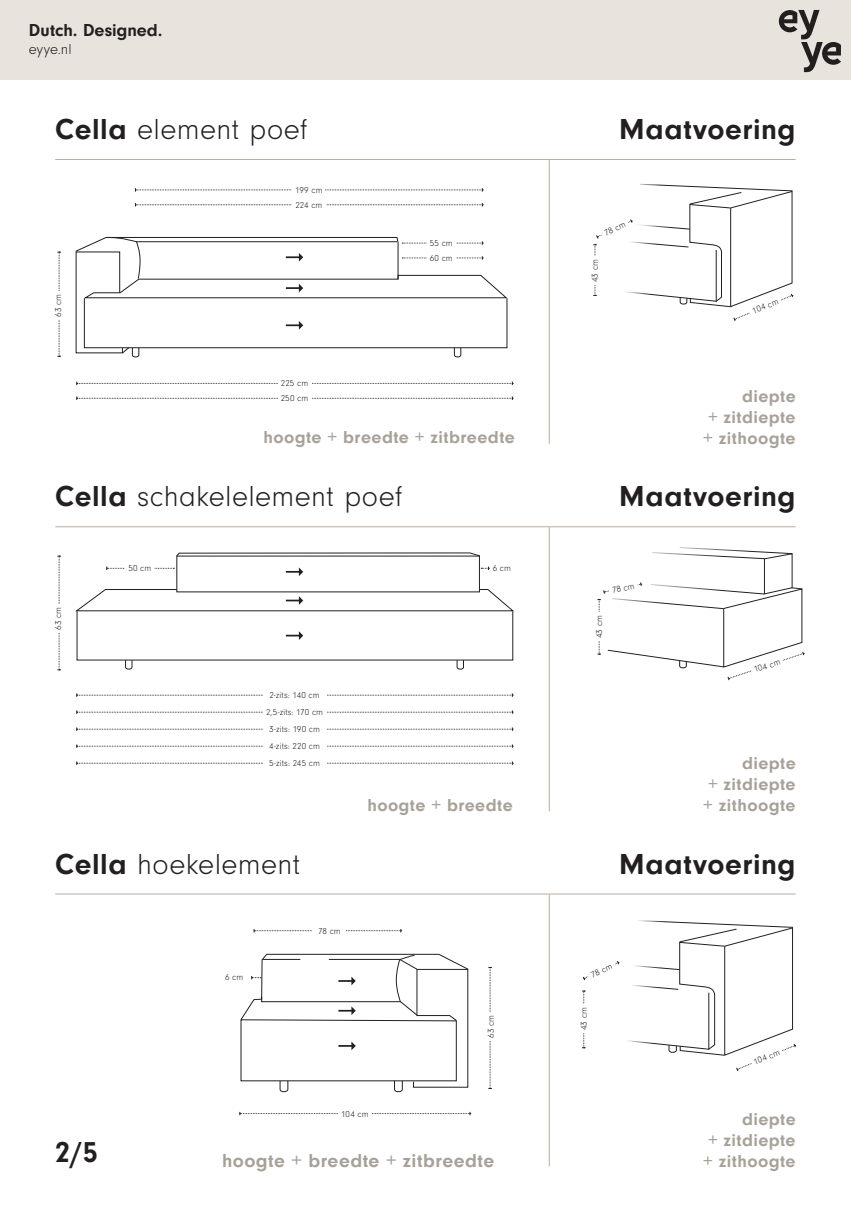
<style>
.page{position:relative;width:851px;height:1212px;background:#fff}
.page>*{position:absolute;margin:0;border:0;box-sizing:border-box;transform-origin:0 0}
.t1{font:300 30px "Neuzeit Gro";letter-spacing:.015em;color:#231f20}
.t2{font:700 30px "Neuzeit Gro";letter-spacing:.02em;color:#231f20}
.t3{font:700 19.5px "Neuzeit Gro";letter-spacing:.025em;color:#a8a199}
.t4{font:700 18px "Neuzeit Gro";letter-spacing:.025em;color:#a8a199}
.t5{font:700 18px "Neuzeit Gro";color:#231f20}
.t6{font:300 15px "Neuzeit Gro";letter-spacing:-.005em;color:#231f20}
.t7{font:300 9px "Neuzeit Gro";letter-spacing:.015em;color:#231f20}
.s1{font-weight:700}
</style>
<div class="page">
<hr style="left:55px;top:159px;width:740px;height:1px;background:#bcaca0">
<hr style="left:55px;top:526px;width:740px;height:1px;background:#bcaca0">
<hr style="left:55px;top:894px;width:740px;height:1px;background:#bcaca0">
<hr style="left:549px;top:160px;width:1px;height:284px;background:#bcaca0">
<hr style="left:549px;top:527px;width:1px;height:284px;background:#bcaca0">
<hr style="left:549px;top:894px;width:1px;height:272px;background:#bcaca0">
<svg style="left:593px;top:183px;width:200px;height:138px"></svg>
<div style="left:592px;top:256px;width:6px;height:29px;background:#fff"></div>
<svg style="left:57px;top:252px;width:4px;height:105px"></svg>
<div style="left:55px;top:291px;width:6px;height:28px;background:#fff"></div>
<svg style="left:76px;top:382px;width:437px;height:3px"></svg>
<div style="left:278px;top:380px;width:33px;height:6px;background:#fff"></div>
<svg style="left:76px;top:397px;width:437px;height:3px"></svg>
<div style="left:278px;top:395px;width:33px;height:6px;background:#fff"></div>
<svg style="left:75px;top:237px;width:433px;height:121px"></svg>
<svg style="left:135px;top:188px;width:348px;height:4px"></svg>
<div style="left:292px;top:187px;width:33px;height:6px;background:#fff"></div>
<svg style="left:135px;top:203px;width:348px;height:3px"></svg>
<div style="left:292px;top:202px;width:33px;height:6px;background:#fff"></div>
<svg style="left:76px;top:693px;width:437px;height:4px"></svg>
<div style="left:263px;top:692px;width:63px;height:6px;background:#fff"></div>
<svg style="left:76px;top:710px;width:437px;height:4px"></svg>
<div style="left:263px;top:709px;width:63px;height:6px;background:#fff"></div>
<svg style="left:76px;top:727px;width:437px;height:4px"></svg>
<div style="left:263px;top:726px;width:63px;height:6px;background:#fff"></div>
<svg style="left:76px;top:744px;width:437px;height:4px"></svg>
<div style="left:263px;top:743px;width:63px;height:6px;background:#fff"></div>
<svg style="left:76px;top:761px;width:437px;height:4px"></svg>
<div style="left:263px;top:760px;width:63px;height:6px;background:#fff"></div>
<svg style="left:582px;top:920px;width:214px;height:151px"></svg>
<div style="left:580px;top:1004px;width:6px;height:29px;background:#fff"></div>
<svg style="left:488px;top:967px;width:3px;height:122px"></svg>
<svg style="left:239px;top:1112px;width:232px;height:3px"></svg>
<div style="left:338px;top:1110px;width:33px;height:6px;background:#fff"></div>
<svg style="left:254px;top:929px;width:148px;height:3px"></svg>
<div style="left:313px;top:928px;width:33px;height:6px;background:#fff"></div>
<svg style="left:240px;top:953px;width:229px;height:139px"></svg>
<div style="left:487px;top:1012px;width:6px;height:28px;background:#fff"></div>
<svg style="left:57px;top:556px;width:4px;height:114px"></svg>
<div style="left:55px;top:605px;width:6px;height:28px;background:#fff"></div>
<svg style="left:106px;top:566px;width:68px;height:4px"></svg>
<div style="left:126px;top:565px;width:28px;height:6px;background:#fff"></div>
<svg style="left:286px;top:631px;width:17px;height:9px"></svg>
<svg style="left:286px;top:567px;width:17px;height:9px"></svg>
<svg style="left:75px;top:589px;width:439px;height:22px"></svg>
<svg style="left:125px;top:659px;width:8px;height:11px"></svg>
<svg style="left:456px;top:659px;width:8px;height:11px"></svg>
<svg style="left:176px;top:552px;width:304px;height:5px"></svg>
<svg style="left:481px;top:566px;width:8px;height:4px"></svg>
<svg style="left:597px;top:547px;width:207px;height:134px"></svg>
<div style="left:0;top:0;width:850px;height:79px;background:#e9e3de"></div>
<svg style="left:778px;top:10px;width:62px;height:62px"></svg>
<p class="t5" style="left:29px;top:20px;width:135px">Dutch. Designed.</p>
<p class="t6" style="left:29px;top:42px;width:44px">eyye.nl</p>
<p class="t1" style="left:55px;top:113px;width:254px"><span class="s1">Cella</span> element poef</p>
<p class="t7" style="left:54px;top:317px;width:24px;rotate:-90deg">63 cm</p>
<p class="t7" style="left:295px;top:185px;width:29px">199 cm</p>
<p class="t7" style="left:295px;top:200px;width:29px">224 cm</p>
<p class="t7" style="left:281px;top:379px;width:29px">225 cm</p>
<p class="t7" style="left:281px;top:393px;width:29px">250 cm</p>
<p class="t7" style="left:429px;top:238px;width:24px">55 cm</p>
<p class="t7" style="left:429px;top:253px;width:24px">60 cm</p>
<p class="t4" style="left:263px;top:427px;width:253px">hoogte + breedte + zitbreedte</p>
<p class="t1" style="left:55px;top:481px;width:348px"><span class="s1">Cella</span> schakelelement poef</p>
<p class="t7" style="left:54px;top:630px;width:24px;rotate:-90deg">63 cm</p>
<p class="t7" style="left:128px;top:563px;width:24px">50 cm</p>
<p class="t7" style="left:492px;top:563px;width:20px">6 cm</p>
<p class="t7" style="left:269px;top:690px;width:52px">2-zits: 140 cm</p>
<p class="t7" style="left:266px;top:707px;width:59px">2,5-zits: 170 cm</p>
<p class="t7" style="left:269px;top:724px;width:52px">3-zits: 190 cm</p>
<p class="t7" style="left:269px;top:741px;width:52px">4-zits: 220 cm</p>
<p class="t7" style="left:269px;top:758px;width:52px">5-zits: 245 cm</p>
<p class="t4" style="left:367px;top:795px;width:147px">hoogte + breedte</p>
<p class="t1" style="left:55px;top:848px;width:246px"><span class="s1">Cella</span> hoekelement</p>
<p class="t7" style="left:225px;top:972px;width:20px">6 cm</p>
<p class="t7" style="left:318px;top:926px;width:24px">78 cm</p>
<p class="t7" style="left:486px;top:1038px;width:24px;rotate:-90deg">63 cm</p>
<p class="t2" style="left:619px;top:112px;width:178px">Maatvoering</p>
<p class="t7" style="left:602px;top:229px;width:24px;rotate:-25deg">78 cm</p>
<p class="t7" style="left:590px;top:282px;width:25px;rotate:-90deg">43 cm</p>
<p class="t7" style="left:750px;top:306px;width:29px;rotate:-20deg">104 cm</p>
<p class="t4" style="left:742px;top:386px;width:55px">diepte</p>
<p class="t4" style="left:708px;top:407px;width:89px">+ zitdiepte</p>
<p class="t4" style="left:703px;top:428px;width:93px">+ zithoogte</p>
<p class="t2" style="left:619px;top:480px;width:178px">Maatvoering</p>
<p class="t7" style="left:594px;top:638px;width:25px;rotate:-90deg">43 cm</p>
<p class="t7" style="left:611px;top:586px;width:24px;rotate:-12deg">78 cm</p>
<p class="t7" style="left:752px;top:665px;width:29px;rotate:-17deg">104 cm</p>
<p class="t4" style="left:742px;top:753px;width:55px">diepte</p>
<p class="t4" style="left:708px;top:774px;width:89px">+ zitdiepte</p>
<p class="t4" style="left:703px;top:795px;width:93px">+ zithoogte</p>
<p class="t2" style="left:619px;top:847px;width:178px">Maatvoering</p>
<p class="t7" style="left:589px;top:971px;width:24px;rotate:-25deg">78 cm</p>
<p class="t7" style="left:579px;top:1030px;width:25px;rotate:-90deg">43 cm</p>
<p class="t7" style="left:752px;top:1057px;width:29px;rotate:-20deg">104 cm</p>
<p class="t2" style="left:55px;top:1135px;width:44px">2/5</p>
<p class="t7" style="left:341px;top:1109px;width:29px">104 cm</p>
<p class="t4" style="left:742px;top:1109px;width:55px">diepte</p>
<p class="t4" style="left:708px;top:1130px;width:89px">+ zitdiepte</p>
<p class="t3" style="left:222px;top:1149px;width:273px">hoogte + breedte + zitbreedte</p>
<p class="t4" style="left:703px;top:1151px;width:93px">+ zithoogte</p>
</div>
